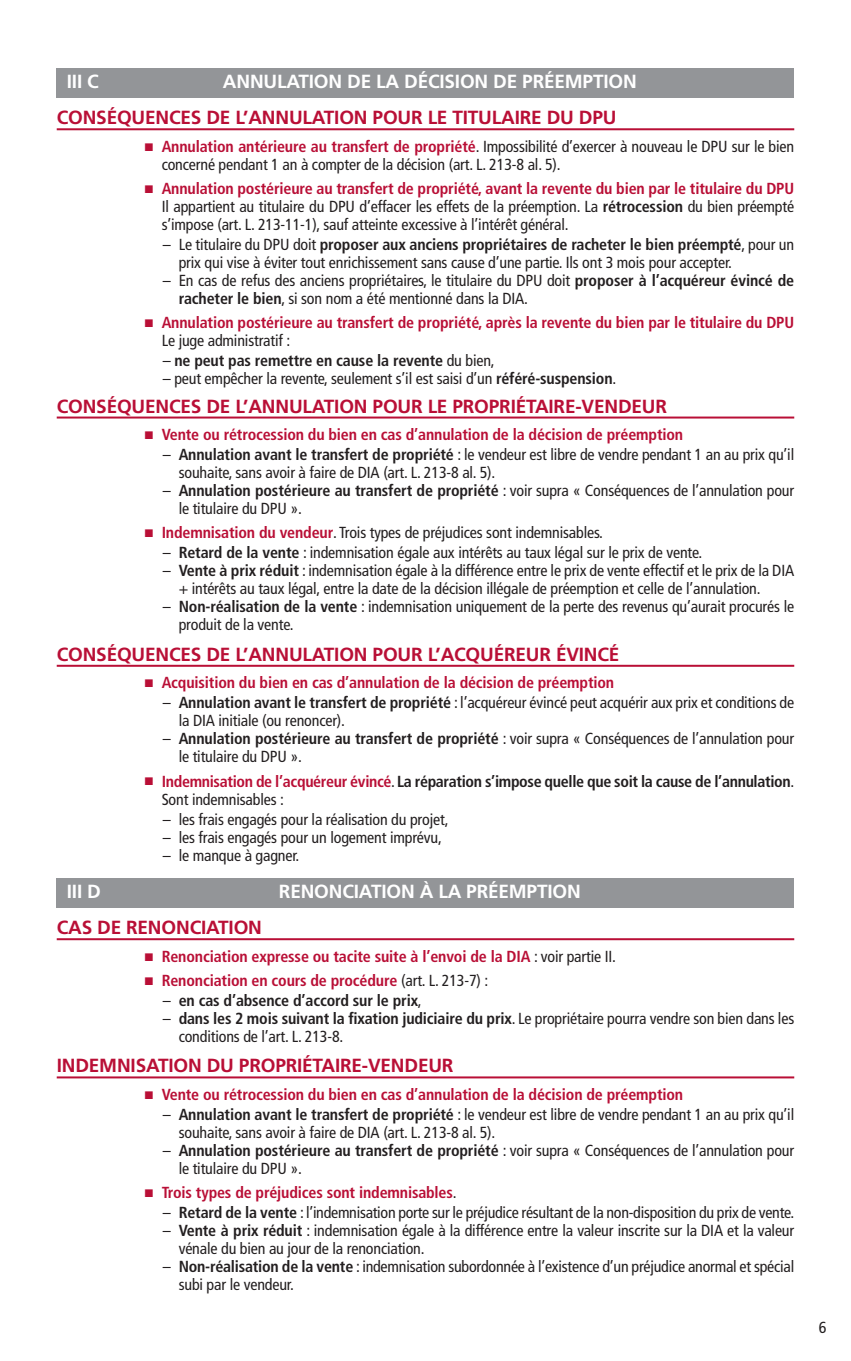
<style>
.page{position:relative;width:851px;height:1361px;background:#fff}
.page>*{position:absolute;margin:0;border:0;box-sizing:border-box;transform-origin:0 0}
.t1{font:700 19px "Frutiger LT Std";letter-spacing:-.01em;color:#b90f36}
.t2{font:700 19px "Frutiger LT Std";letter-spacing:-.01em;color:#fff}
.t3{font:condensed 16px/18px "Frutiger LT Std";letter-spacing:-.01em;color:#231f20}
.t4{font:700 condensed 16px/18px "Frutiger LT Std";letter-spacing:-.01em;color:#b90f36}
.t5{font:700 condensed 16px/18px "Frutiger LT Std";letter-spacing:-.02em;color:#231f20}
.s1{color:#b90f36}
.s2{font-weight:700;color:#b90f36}
.s3{font-weight:700}
.s4{font-weight:400;color:#231f20}
.s5{font-weight:400}
</style>
<div class="page">
<hr style="left:57px;top:128px;width:737px;height:2px;background:#b90f36">
<hr style="left:57px;top:416px;width:737px;height:2px;background:#b90f36">
<hr style="left:57px;top:665px;width:737px;height:2px;background:#b90f36">
<div style="left:57px;top:68px;width:737px;height:30px;background:#939598"></div>
<hr style="left:57px;top:938px;width:737px;height:2px;background:#b90f36">
<hr style="left:57px;top:1076px;width:737px;height:2px;background:#b90f36">
<div style="left:57px;top:878px;width:737px;height:29px;background:#939598"></div>
<p class="t2" style="left:67px;top:71px;width:33px">III C</p>
<p class="t2" style="left:223px;top:71px;width:415px">ANNULATION DE LA DÉCISION DE PRÉEMPTION</p>
<p class="t1" style="left:57px;top:106px;width:561px">CONSÉQUENCES DE L’ANNULATION POUR LE TITULAIRE DU DPU</p>
<p class="t3" style="left:162px;top:137px;width:634px;text-indent:-17px"><span class="s1">■</span> <span class="s2">Annulation antérieure au transfert de propriété</span>. Impossibilité d’exercer à nouveau le DPU sur le bien concerné pendant 1 an à compter de la décision (art. L. 213-8 al. 5).</p>
<p class="t3" style="left:162px;top:179px;width:634px;text-align:justify;text-indent:-17px"><span class="s1">■</span> <span class="s2">Annulation postérieure au transfert de propriété, avant la revente du bien par le titulaire du DPU </span>Il appartient au titulaire du DPU d’effacer les effets de la préemption. La <span class="s3">rétrocession</span> du bien préempté s’impose (art. L. 213-11-1), sauf atteinte excessive à l’intérêt général.</p>
<p class="t3" style="left:179px;top:235px;width:617px;text-indent:-16px">– Le titulaire du DPU doit <span class="s3">proposer aux anciens propriétaires de racheter le bien préempté</span>, pour un prix qui vise à éviter tout enrichissement sans cause d’une partie. Ils ont 3 mois pour accepter.</p>
<p class="t3" style="left:179px;top:271px;width:617px;text-indent:-16px">– En cas de refus des anciens propriétaires, le titulaire du DPU doit <span class="s3">proposer à l’acquéreur évincé de racheter le bien</span>, si son nom a été mentionné dans la DIA.</p>
<p class="t4" style="left:162px;top:313px;width:634px;text-indent:-17px">■ Annulation postérieure au transfert de propriété, après la revente du bien par le titulaire du DPU<br><span class="s4">Le juge administratif :</span></p>
<p class="t5" style="left:163px;top:351px;width:333px"><span class="s5">–</span> ne peut pas remettre en cause la revente <span class="s5">du bien,</span></p>
<p class="t3" style="left:163px;top:369px;width:455px">– peut empêcher la revente, seulement s’il est saisi d’un <span class="s3">référé-suspension</span>.</p>
<p class="t1" style="left:57px;top:395px;width:611px">CONSÉQUENCES DE L’ANNULATION POUR LE PROPRIÉTAIRE-VENDEUR</p>
<p class="t4" style="left:145px;top:426px;width:540px">■ Vente ou rétrocession du bien en cas d’annulation de la décision de préemption</p>
<p class="t3" style="left:179px;top:446px;width:617px;text-indent:-16px">– <span class="s3">Annulation avant le transfert de propriété</span> : le vendeur est libre de vendre pendant 1 an au prix qu’il souhaite, sans avoir à faire de DIA (art. L. 213-8 al. 5).</p>
<p class="t3" style="left:179px;top:482px;width:617px;text-indent:-16px">– <span class="s3">Annulation postérieure au transfert de propriété</span> : voir supra « Conséquences de l’annulation pour le titulaire du DPU ».</p>
<p class="t3" style="left:145px;top:524px;width:460px"><span class="s1">■</span> <span class="s2">Indemnisation du vendeur</span>. Trois types de préjudices sont indemnisables.</p>
<p class="t3" style="left:163px;top:544px;width:541px">– <span class="s3">Retard de la vente</span> : indemnisation égale aux intérêts au taux légal sur le prix de vente.</p>
<p class="t3" style="left:179px;top:562px;width:617px;text-indent:-16px">– <span class="s3">Vente à prix réduit</span> : indemnisation égale à la différence entre le prix de vente effectif et le prix de la DIA + intérêts au taux légal, entre la date de la décision illégale de préemption et celle de l’annulation.</p>
<p class="t3" style="left:179px;top:598px;width:617px;text-indent:-16px">– <span class="s3">Non-réalisation de la vente</span> : indemnisation uniquement de la perte des revenus qu’aurait procurés le produit de la vente.</p>
<p class="t1" style="left:57px;top:643px;width:564px">CONSÉQUENCES DE L’ANNULATION POUR L’ACQUÉREUR ÉVINCÉ</p>
<p class="t4" style="left:145px;top:674px;width:471px">■ Acquisition du bien en cas d’annulation de la décision de préemption</p>
<p class="t3" style="left:179px;top:694px;width:617px;text-indent:-16px">– <span class="s3">Annulation avant le transfert de propriété</span> : l’acquéreur évincé peut acquérir aux prix et conditions de la DIA initiale (ou renoncer).</p>
<p class="t3" style="left:179px;top:730px;width:617px;text-indent:-16px">– <span class="s3">Annulation postérieure au transfert de propriété</span> : voir supra « Conséquences de l’annulation pour le titulaire du DPU ».</p>
<p class="t5" style="left:162px;top:772px;width:634px;text-indent:-17px"><span class="s1">■ Indemnisation de l’acquéreur évincé</span><span class="s5">.</span> La réparation s’impose quelle que soit la cause de l’annulation<span class="s5">.<br>Sont indemnisables :</span></p>
<p class="t3" style="left:163px;top:810px;width:287px">– les frais engagés pour la réalisation du projet,</p>
<p class="t3" style="left:163px;top:828px;width:280px">– les frais engagés pour un logement imprévu,</p>
<p class="t3" style="left:163px;top:846px;width:138px">– le manque à gagner.</p>
<p class="t2" style="left:67px;top:880px;width:36px">III D</p>
<p class="t2" style="left:279px;top:880px;width:303px">RENONCIATION À LA PRÉEMPTION</p>
<p class="t1" style="left:57px;top:916px;width:207px">CAS DE RENONCIATION</p>
<p class="t4" style="left:145px;top:947px;width:472px">■ Renonciation expresse ou tacite suite à l’envoi de la DIA <span class="s4">: voir partie II.</span></p>
<p class="t4" style="left:145px;top:971px;width:345px">■ Renonciation en cours de procédure <span class="s4">(art. L. 213-7) :</span></p>
<p class="t5" style="left:163px;top:991px;width:260px"><span class="s5">–</span> en cas d’absence d’accord sur le prix<span class="s5">,</span></p>
<p class="t3" style="left:179px;top:1009px;width:617px;text-indent:-16px">– <span class="s3">dans les 2 mois suivant la fixation judiciaire du prix</span>. Le propriétaire pourra vendre son bien dans les conditions de l’art. L. 213-8.</p>
<p class="t1" style="left:57px;top:1054px;width:398px">INDEMNISATION DU PROPRIÉTAIRE-VENDEUR</p>
<p class="t4" style="left:145px;top:1085px;width:540px">■ Vente ou rétrocession du bien en cas d’annulation de la décision de préemption</p>
<p class="t3" style="left:179px;top:1105px;width:617px;text-indent:-16px">– <span class="s3">Annulation avant le transfert de propriété</span> : le vendeur est libre de vendre pendant 1 an au prix qu’il souhaite, sans avoir à faire de DIA (art. L. 213-8 al. 5).</p>
<p class="t3" style="left:179px;top:1141px;width:617px;text-indent:-16px">– <span class="s3">Annulation postérieure au transfert de propriété</span> : voir supra « Conséquences de l’annulation pour le titulaire du DPU ».</p>
<p class="t4" style="left:145px;top:1183px;width:313px">■ Trois types de préjudices sont indemnisables<span class="s4">.</span></p>
<p class="t3" style="left:163px;top:1203px;width:632px">– <span class="s3">Retard de la vente</span> : l’indemnisation porte sur le préjudice résultant de la non-disposition du prix de vente.</p>
<p class="t3" style="left:179px;top:1221px;width:617px;text-indent:-16px">– <span class="s3">Vente à prix réduit</span> : indemnisation égale à la différence entre la valeur inscrite sur la DIA et la valeur vénale du bien au jour de la renonciation.</p>
<p class="t3" style="left:179px;top:1257px;width:617px;text-indent:-16px">– <span class="s3">Non-réalisation de la vente</span> : indemnisation subordonnée à l’existence d’un préjudice anormal et spécial subi par le vendeur.</p>
<p class="t3" style="left:818px;top:1319px;width:9px">6</p>
</div>
